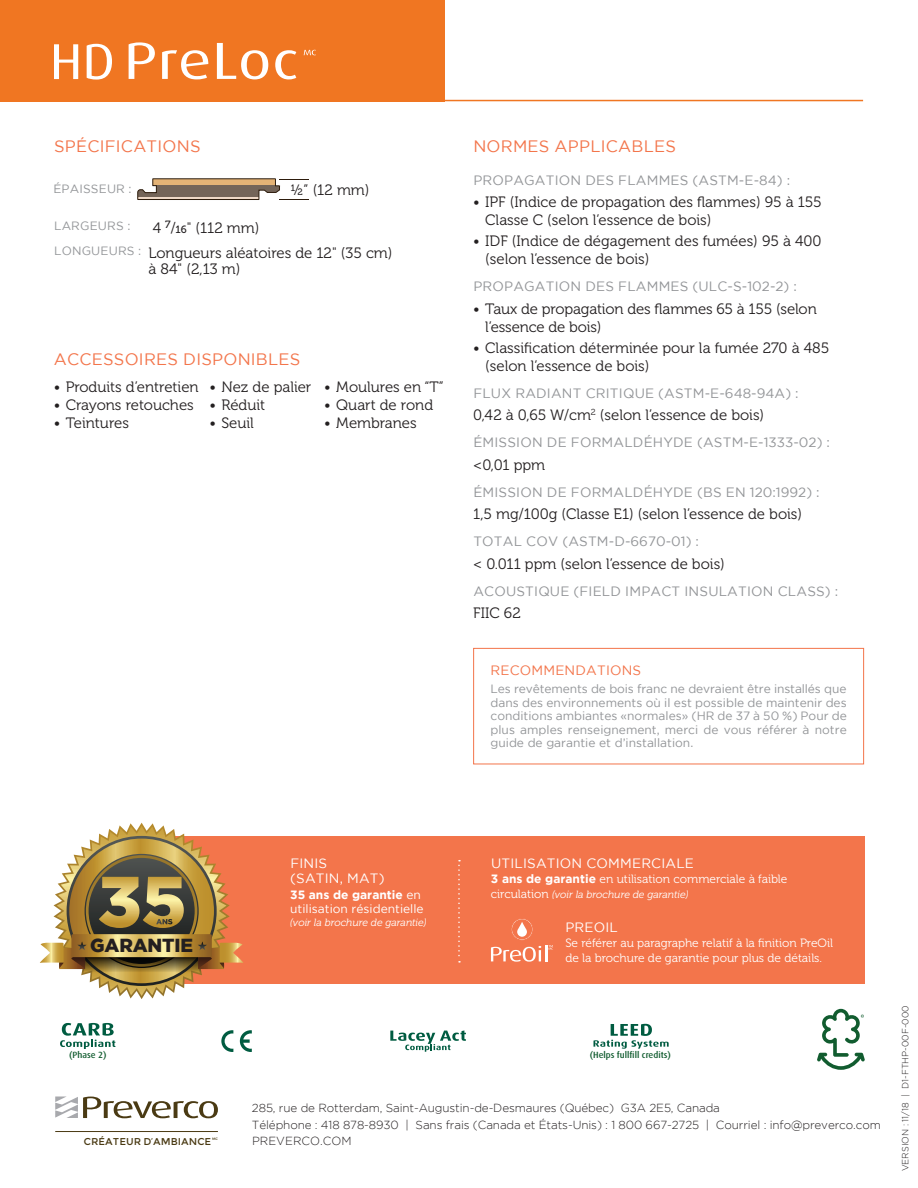
<style>
.page{position:relative;width:918px;height:1188px;background:#fff}
.page>*{position:absolute;margin:0;border:0;box-sizing:border-box;transform-origin:0 0}
.t1{font:900 18.9px "Gotham";letter-spacing:-.01em;color:#231f20}
.t2{font:16.5px "Gotham";letter-spacing:.015em;color:#f3754b}
.t3{font:15px/18px "Museo 300";color:#231f20}
.t4{font:13.5px "Gotham";letter-spacing:.015em;color:#939598}
.t5{font:13.5px/15px "Gotham";letter-spacing:.015em;color:#fff}
.t6{font:13.5px "Gotham";letter-spacing:.015em;color:#f3754b}
.t7{font:12px/13.5px "Gotham";color:#939598;text-align:justify}
.t8{font:12px/15px "Museo 300";color:#fff}
.t9{font:12px/13.5px "Gotham";color:#fff}
.t10{font:300 11.7px/16.5px "Gotham";letter-spacing:-.01em;color:#231f20}
.t11{font:italic 10.5px "Museo 300";letter-spacing:-.005em;color:#fff}
.t12{font:9.9px "Montserrat";color:#4a3a13}
.t13{font:500 9px "Dax";color:#115c2f}
.t14{font:300 9px "Gotham";color:#231f20}
.t15{font:3.3px "Montserrat";color:#4a3a13}
.s1{font-family:"Museo 500";font-size:10.5px}
.s2{font-weight:700}
.s3{font-family:"Gotham";font-weight:700}
.s4{font-style:normal;font-size:12px}
</style>
<div class="page">
<div style="left:0;top:0;width:445px;height:101px;background:#f07622"></div>
<hr style="left:299px;top:100px;width:564px;height:1px;background:#f07622">
<svg style="left:55px;top:1096px;width:163px;height:22px"></svg>
<hr style="left:55px;top:1131px;width:163px;height:1px;background:#4a3a13">
<svg style="left:304px;top:50px;width:12px;height:5px"></svg>
<svg style="left:129px;top:42px;width:26px;height:37px"></svg>
<svg style="left:162px;top:50px;width:46px;height:29px"></svg>
<svg style="left:217px;top:43px;width:51px;height:36px"></svg>
<svg style="left:275px;top:50px;width:21px;height:29px"></svg>
<svg style="left:54px;top:44px;width:24px;height:35px"></svg>
<svg style="left:87px;top:44px;width:25px;height:36px"></svg>
<svg style="left:137px;top:178px;width:172px;height:22px"></svg>
<div style="left:473px;top:648px;width:391px;height:116px;border:1px solid #f3754b"></div>
<div style="left:142px;top:836px;width:723px;height:148px;background:#f3754b"></div>
<svg style="left:458px;top:860px;width:2px;height:103px"></svg>
<div style="left:511px;top:918px;width:22px;height:22px;border:1px solid #f3754b;border-radius:50%"></div>
<svg style="left:491px;top:919px;width:62px;height:43px"></svg>
<svg style="left:40px;top:823px;width:203px;height:176px"></svg>
<svg style="left:60px;top:1023px;width:55px;height:26px"></svg>
<svg style="left:240px;top:1030px;width:12px;height:22px"></svg>
<svg style="left:221px;top:1030px;width:12px;height:22px"></svg>
<svg style="left:390px;top:1030px;width:76px;height:22px"></svg>
<svg style="left:593px;top:1024px;width:76px;height:25px"></svg>
<svg style="left:817px;top:1009px;width:48px;height:61px"></svg>
<p class="t2" style="left:54px;top:137px;width:148px">SPÉCIFICATIONS</p>
<p class="t7" style="left:53px;top:182px;width:80px">ÉPAISSEUR :</p>
<p class="t3" style="left:290px;top:181px;width:81px">½” (12 mm)</p>
<p class="t7" style="left:54px;top:219px;width:78px">LARGEURS :</p>
<p class="t3" style="left:153px;top:219px;width:108px">4 <sup>7</sup>/<span class="s1">16</span>" (112 mm)</p>
<p class="t7" style="left:54px;top:244px;width:89px">LONGUEURS :</p>
<p class="t3" style="left:149px;top:245px;width:245px;line-height:16.5px">Longueurs aléatoires de 12" (35 cm) à 84" (2,13 m)</p>
<p class="t2" style="left:54px;top:350px;width:248px">ACCESSOIRES DISPONIBLES</p>
<p class="t3" style="left:54px;top:378px;width:147px">• Produits d’entretien</p>
<p class="t3" style="left:209px;top:378px;width:103px">• Nez de palier</p>
<p class="t3" style="left:324px;top:378px;width:121px">• Moulures en “T”</p>
<p class="t3" style="left:54px;top:396px;width:142px">• Crayons retouches</p>
<p class="t3" style="left:209px;top:396px;width:57px">• Réduit</p>
<p class="t3" style="left:324px;top:396px;width:110px">• Quart de rond</p>
<p class="t3" style="left:54px;top:414px;width:77px">• Teintures</p>
<p class="t3" style="left:209px;top:414px;width:46px">• Seuil</p>
<p class="t3" style="left:324px;top:414px;width:94px">• Membranes</p>
<p class="t2" style="left:473px;top:137px;width:204px">NORMES APPLICABLES</p>
<p class="t4" style="left:473px;top:172px;width:318px">PROPAGATION DES FLAMMES (ASTM-E-84) :</p>
<p class="t3" style="left:485px;top:193px;width:338px;text-indent:-12px">• IPF (Indice de propagation des flammes) 95 à 155<br>Classe C (selon l’essence de bois)</p>
<p class="t3" style="left:485px;top:232px;width:338px;text-indent:-12px">• IDF (Indice de dégagement des fumées) 95 à 400 (selon l’essence de bois)</p>
<p class="t4" style="left:473px;top:279px;width:325px">PROPAGATION DES FLAMMES (ULC-S-102-2) :</p>
<p class="t3" style="left:485px;top:300px;width:333px;text-indent:-12px">• Taux de propagation des flammes 65 à 155 (selon l’essence de bois)</p>
<p class="t3" style="left:485px;top:339px;width:345px;text-indent:-12px">• Classification déterminée pour la fumée 270 à 485 (selon l’essence de bois)</p>
<p class="t4" style="left:473px;top:385px;width:327px">FLUX RADIANT CRITIQUE (ASTM-E-648-94A) :</p>
<p class="t3" style="left:473px;top:406px;width:293px">0,42 à 0,65 W/cm<sup>2</sup> (selon l’essence de bois)</p>
<p class="t4" style="left:473px;top:435px;width:358px">ÉMISSION DE FORMALDÉHYDE (ASTM-E-1333-02) :</p>
<p class="t3" style="left:473px;top:456px;width:74px">&lt;0,01 ppm</p>
<p class="t4" style="left:473px;top:484px;width:348px">ÉMISSION DE FORMALDÉHYDE (BS EN 120:1992) :</p>
<p class="t3" style="left:473px;top:505px;width:330px">1,5 mg/100g (Classe E1) (selon l’essence de bois)</p>
<p class="t4" style="left:473px;top:534px;width:227px">TOTAL COV (ASTM-D-6670-01) :</p>
<p class="t3" style="left:473px;top:555px;width:253px">&lt; 0.011 ppm (selon l’essence de bois)</p>
<p class="t4" style="left:473px;top:583px;width:366px">ACOUSTIQUE (FIELD IMPACT INSULATION CLASS) :</p>
<p class="t3" style="left:473px;top:604px;width:49px">FIIC 62</p>
<p class="t6" style="left:491px;top:663px;width:152px">RECOMMENDATIONS</p>
<p class="t7" style="left:490px;top:682px;width:358px">Les revêtements de bois franc ne devraient être installés que dans des environnements où il est possible de maintenir des conditions ambiantes «normales» (HR de 37 à 50 %) Pour de plus amples renseignement, merci de vous référer à notre guide de garantie et d’installation.</p>
<p class="t1" style="left:90px;top:934px;width:104px">GARANTIE</p>
<p class="t5" style="left:290px;top:855px;width:96px">FINIS<br>(SATIN, MAT)</p>
<p class="t9" style="left:290px;top:888px;width:135px"><span class="s2">35 ans de garantie</span> en utilisation résidentielle</p>
<p class="t11" style="left:290px;top:917px;width:138px">(voir la brochure de garantie)</p>
<p class="t5" style="left:491px;top:856px;width:204px">UTILISATION COMMERCIALE</p>
<p class="t8" style="left:491px;top:872px;width:298px"><span class="s3">3 ans de garantie</span> en utilisation commerciale à faible</p>
<p class="t11" style="left:491px;top:889px;width:199px"><span class="s4">circulation</span> (voir la brochure de garantie)</p>
<p class="t5" style="left:565px;top:919px;width:54px">PREOIL</p>
<p class="t8" style="left:565px;top:935px;width:269px">Se référer au paragraphe relatif à la finition PreOil de la brochure de garantie pour plus de détails.</p>
<p class="t13" style="left:69px;top:1050px;width:39px">(Phase 2)</p>
<p class="t13" style="left:590px;top:1050px;width:83px">(Helps fullfill credits)</p>
<p class="t12" style="left:84px;top:1136px;width:129px">CRÉATEUR D’AMBIANCE</p>
<p class="t15" style="left:212px;top:1137px;width:7px">MC</p>
<p class="t10" style="left:252px;top:1100px;width:470px">285, rue de Rotterdam, Saint-Augustin-de-Desmaures (Québec) G3A 2E5, Canada</p>
<p class="t10" style="left:252px;top:1116px;width:630px">Téléphone : 418 878-8930 | Sans frais (Canada et États-Unis) : 1 800 667-2725 | Courriel : info@preverco.com<br>PREVERCO.COM</p>
<p class="t14" style="left:900px;top:1171px;width:167px;rotate:-90deg">VERSION : 11/18 | D1-FTHP-00F-000</p>
</div>
